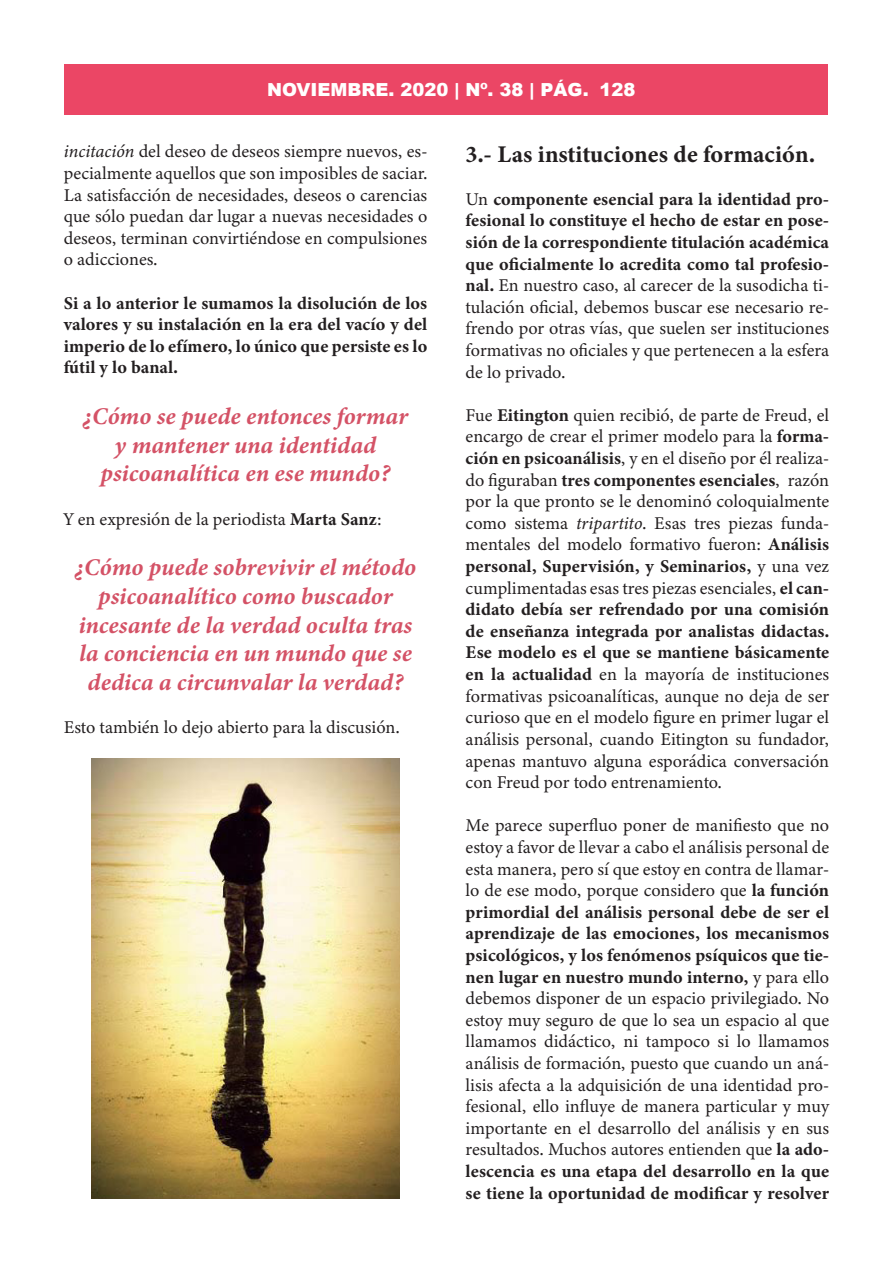
<style>
.page{position:relative;width:893px;height:1263px;background:#fff}
.page>*{position:absolute;margin:0;border:0;box-sizing:border-box;transform-origin:0 0}
.t1{font:italic 24px/28.8px "Minion Variable Concept";letter-spacing:.025em;color:#d45266;text-align:center}
.t2{font:24px "Minion Variable Concept";letter-spacing:.02em;color:#231f20}
.t3{font:18px/21.6px "Minion Variable Concept";color:#231f20;text-align:justify}
.t4{font:900 18px "Arial";color:#fff}
.s1{font-style:italic}
</style>
<div class="page">
<div style="left:65px;top:65px;width:763px;height:50px;background:#eb4665"></div>
<img style="left:92px;top:759px;width:307px;height:440px">
<p class="t4" style="left:267px;top:77px;width:370px">NOVIEMBRE. 2020 | Nº. 38 | PÁG. 128</p>
<p class="t3" style="left:64px;top:141px;width:365px"><span class="s1">incitación</span> del deseo de deseos siempre nuevos, es&shy;pecialmente aquellos que son imposibles de saciar.<br>La satisfacción de necesidades, deseos o carencias que sólo puedan dar lugar a nuevas necesidades o deseos, terminan convirtiéndose en compulsiones o adicciones.</p>
<p class="t3" style="left:64px;top:292px;width:365px">Si a lo anterior le sumamos la disolución de los valores y su instalación en la era del vacío y del imperio de lo efímero, lo único que persiste es lo fútil y lo banal.</p>
<p class="t1" style="left:83px;top:402px;width:326px">¿Cómo se puede entonces formar</p>
<p class="t1" style="left:115px;top:430px;width:262px">y mantener una identidad</p>
<p class="t1" style="left:101px;top:459px;width:291px">psicoanalítica en ese mundo?</p>
<p class="t3" style="left:64px;top:508px;width:320px">Y en expresión de la periodista Marta Sanz:</p>
<p class="t1" style="left:75px;top:553px;width:342px">¿Cómo puede sobrevivir el método psicoanalítico como buscador</p>
<p class="t1" style="left:79px;top:610px;width:334px">incesante de la verdad oculta tras</p>
<p class="t1" style="left:79px;top:639px;width:334px">la conciencia en un mundo que se dedica a circunvalar la verdad?</p>
<p class="t3" style="left:64px;top:717px;width:337px">Esto también lo dejo abierto para la discusión.</p>
<p class="t2" style="left:466px;top:137px;width:350px">3.- Las instituciones de formación.</p>
<p class="t3" style="left:466px;top:188px;width:365px">Un componente esencial para la identidad pro&shy;fesional lo constituye el hecho de estar en pose&shy;sión de la correspondiente titulación académica que oficialmente lo acredita como tal profesio&shy;nal. En nuestro caso, al carecer de la susodicha ti&shy;tulación oficial, debemos buscar ese necesario re&shy;frendo por otras vías, que suelen ser instituciones formativas no oficiales y que pertenecen a la esfera de lo privado.</p>
<p class="t3" style="left:466px;top:404px;width:365px">Fue Eitington quien recibió, de parte de Freud, el encargo de crear el primer modelo para la forma&shy;ción en psicoanálisis, y en el diseño por él realiza&shy;do figuraban tres componentes esenciales, razón por la que pronto se le denominó coloquialmente como sistema <span class="s1">tripartito</span>. Esas tres piezas funda&shy;mentales del modelo formativo fueron: Análisis personal, Supervisión, y Seminarios, y una vez cumplimentadas esas tres piezas esenciales, el can&shy;didato debía ser refrendado por una comisión de enseñanza integrada por analistas didactas.<br>Ese modelo es el que se mantiene básicamente en la actualidad en la mayoría de instituciones formativas psicoanalíticas, aunque no deja de ser curioso que en el modelo figure en primer lugar el análisis personal, cuando Eitington su fundador, apenas mantuvo alguna esporádica conversación con Freud por todo entrenamiento.</p>
<p class="t3" style="left:466px;top:814px;width:365px">Me parece superfluo poner de manifiesto que no estoy a favor de llevar a cabo el análisis personal de esta manera, pero sí que estoy en contra de llamar&shy;lo de ese modo, porque considero que la función primordial del análisis personal debe de ser el aprendizaje de las emociones, los mecanismos psicológicos, y los fenómenos psíquicos que tie&shy;nen lugar en nuestro mundo interno, y para ello debemos disponer de un espacio privilegiado. No estoy muy seguro de que lo sea un espacio al que llamamos didáctico, ni tampoco si lo llamamos análisis de formación, puesto que cuando un aná&shy;lisis afecta a la adquisición de una identidad pro&shy;fesional, ello influye de manera particular y muy importante en el desarrollo del análisis y en sus resultados. Muchos autores entienden que la ado&shy;lescencia es una etapa del desarrollo en la que se tiene la oportunidad de modificar y resolver</p>
</div>
